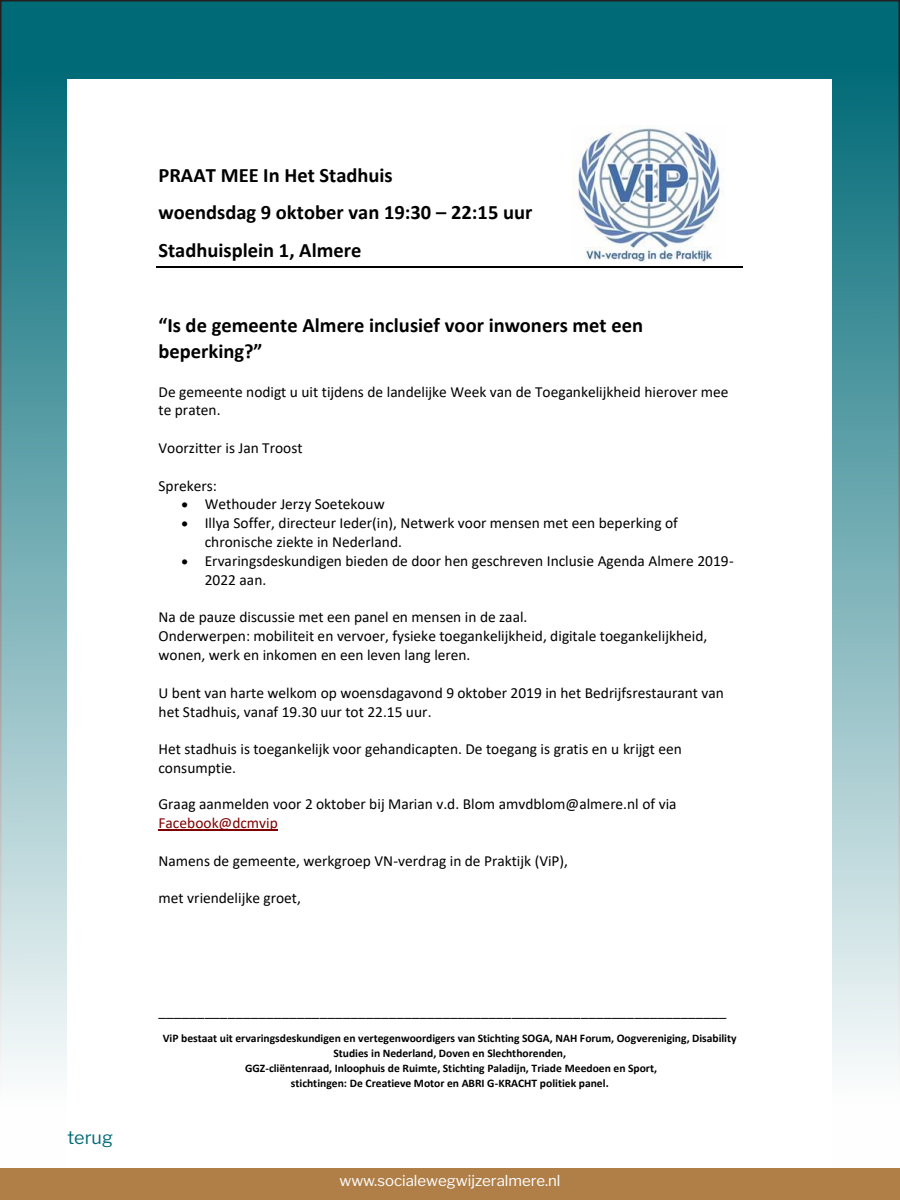
<style>
.page{position:relative;width:900px;height:1200px;background:#fff}
.page>*{position:absolute;margin:0;border:0;box-sizing:border-box;transform-origin:0 0}
.t1{font:700 20.55px/37.3px "Calibri";color:#000}
.t2{font:18px "Libre Franklin";color:#006a77}
.t3{font:15.45px/18.8px "Calibri";color:#000}
.t4{font:15px "Libre Franklin";color:#fff}
.t5{font:700 11.55px/15.1px "Calibri";color:#000;text-align:center}
.s1{color:#800000}
</style>
<div class="page">
<div style="left:1px;top:1px;width:898px;height:1198px;background:linear-gradient(to bottom,#006572,#fff)"></div>
<div style="left:0;top:1168px;width:900px;height:32px;background:#b07f48"></div>
<div style="left:68px;top:80px;width:764px;height:1088px;background:#fff"></div>
<img style="left:572px;top:126px;width:153px;height:136px">
<hr style="left:157px;top:267px;width:586px;height:1px;background:#000">
<hr style="left:159px;top:830px;width:119px;height:1px;background:#800000">
<p class="t2" style="left:68px;top:1127px;width:47px">terug</p>
<p class="t1" style="left:159px;top:156px;width:375px">PRAAT MEE In Het Stadhuis<br>woendsdag 9 oktober van 19:30 – 22:15 uur<br>Stadhuisplein 1, Almere</p>
<p class="t1" style="left:159px;top:313px;width:486px;line-height:25.2px">“Is de gemeente Almere inclusief voor inwoners met een beperking?”</p>
<p class="t3" style="left:159px;top:382px;width:571px">De gemeente nodigt u uit tijdens de landelijke Week van de Toegankelijkheid hierover mee te praten.</p>
<p class="t3" style="left:159px;top:438px;width:146px">Voorzitter is Jan Troost</p>
<p class="t3" style="left:159px;top:476px;width:60px">Sprekers:</p>
<p class="t3" style="left:182px;top:495px;width:205px">• Wethouder Jerzy Soetekouw</p>
<p class="t3" style="left:205px;top:513px;width:475px;text-indent:-23px">• Illya Soffer, directeur Ieder(in), Netwerk voor mensen met een beperking of chronische ziekte in Nederland.</p>
<p class="t3" style="left:205px;top:551px;width:531px;text-indent:-23px">• Ervaringsdeskundigen bieden de door hen geschreven Inclusie Agenda Almere 2019-<br>2022 aan.</p>
<p class="t3" style="left:159px;top:607px;width:550px">Na de pauze discussie met een panel en mensen in de zaal.<br>Onderwerpen: mobiliteit en vervoer, fysieke toegankelijkheid, digitale toegankelijkheid, wonen, werk en inkomen en een leven lang leren.</p>
<p class="t3" style="left:159px;top:683px;width:567px">U bent van harte welkom op woensdagavond 9 oktober 2019 in het Bedrijfsrestaurant van het Stadhuis, vanaf 19.30 uur tot 22.15 uur.</p>
<p class="t3" style="left:159px;top:739px;width:525px">Het stadhuis is toegankelijk voor gehandicapten. De toegang is gratis en u krijgt een consumptie.</p>
<p class="t3" style="left:159px;top:794px;width:520px">Graag aanmelden voor 2 oktober bij Marian v.d. Blom amvdblom@almere.nl of via<br><span class="s1">Facebook@dcmvip</span></p>
<p class="t3" style="left:159px;top:851px;width:411px">Namens de gemeente, werkgroep VN-verdrag in de Praktijk (ViP),</p>
<p class="t3" style="left:159px;top:888px;width:144px">met vriendelijke groet,</p>
<p class="t3" style="left:159px;top:1001px;width:569px">__________________________________________________________________________</p>
<p class="t5" style="left:163px;top:1030px;width:575px">ViP bestaat uit ervaringsdeskundigen en vertegenwoordigers van Stichting SOGA, NAH Forum, Oogvereniging, Disability Studies in Nederland, Doven en Slechthorenden,<br>GGZ-cliëntenraad, Inloophuis de Ruimte, Stichting Paladijn, Triade Meedoen en Sport,<br>stichtingen: De Creatieve Motor en ABRI G-KRACHT politiek panel.</p>
<p class="t4" style="left:339px;top:1171px;width:223px">www.socialewegwijzeralmere.nl</p>
</div>
